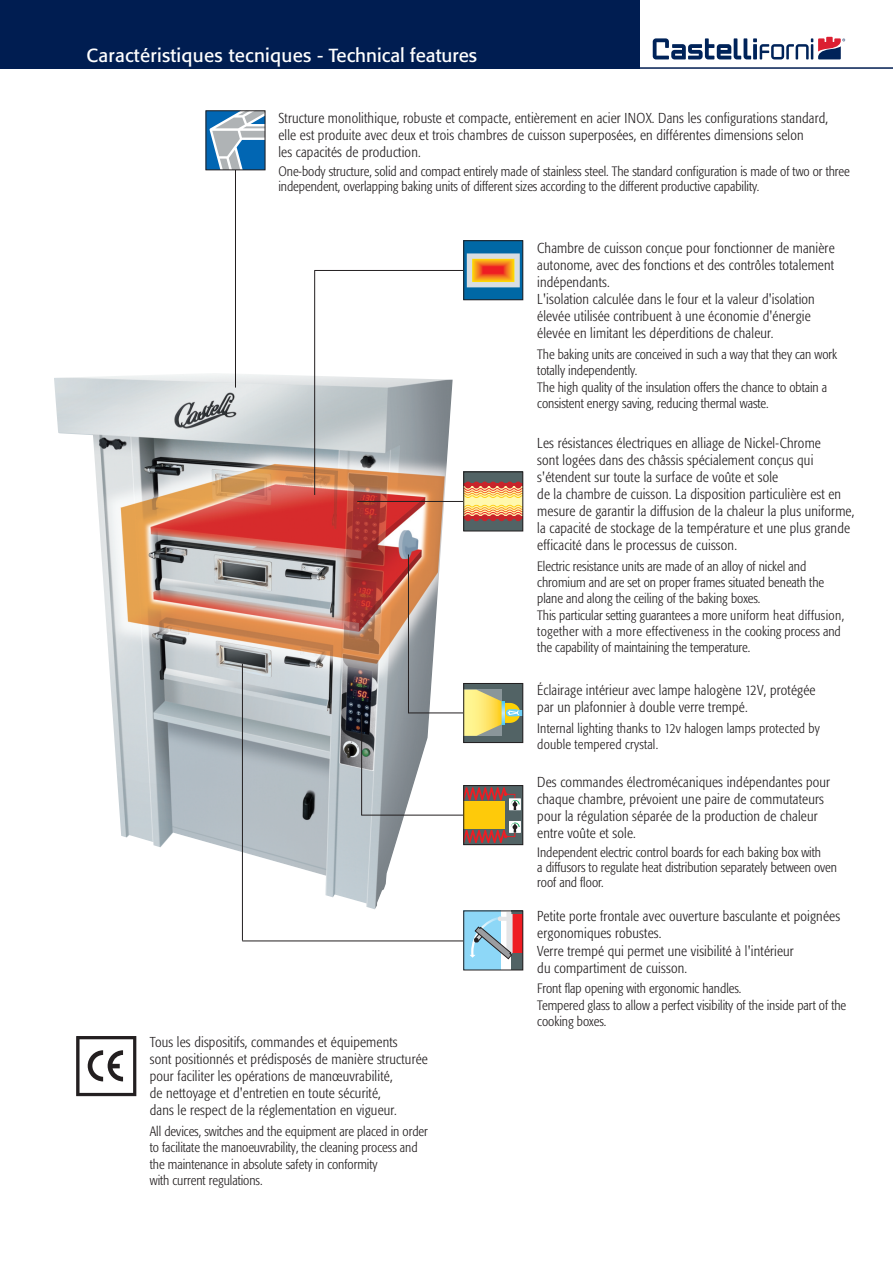
<style>
.page{position:relative;width:893px;height:1263px;background:#fff}
.page>*{position:absolute;margin:0;border:0;box-sizing:border-box;transform-origin:0 0}
.t1{font:18.75px "Formata";letter-spacing:.015em;color:#fff}
.t2{font:300 condensed 14.25px/17.1px "Formata";letter-spacing:.015em;color:#231f20}
.t3{font:300 condensed 13.5px/16.2px "Formata";color:#231f20}
</style>
<div class="page">
<img style="left:54px;top:373px;width:399px;height:536px">
<svg style="left:79px;top:1038px;width:55px;height:56px"></svg>
<div style="left:77px;top:1036px;width:59px;height:60px;border:1px solid #231f20"></div>
<hr style="left:235px;top:169px;width:1px;height:219px;background:#231f20">
<svg style="left:208px;top:113px;width:55px;height:55px"></svg>
<hr style="left:242px;top:941px;width:226px;height:1px;background:#231f20">
<hr style="left:242px;top:664px;width:1px;height:277px;background:#231f20">
<hr style="left:314px;top:270px;width:159px;height:1px;background:#231f20">
<hr style="left:314px;top:270px;width:1px;height:225px;background:#231f20">
<hr style="left:408px;top:713px;width:85px;height:1px;background:#231f20">
<hr style="left:408px;top:554px;width:1px;height:159px;background:#231f20">
<hr style="left:361px;top:715px;width:1px;height:100px;background:#231f20">
<hr style="left:361px;top:815px;width:119px;height:1px;background:#231f20">
<hr style="left:357px;top:501px;width:136px;height:1px;background:#231f20">
<div style="left:464px;top:785px;width:59px;height:60px;background:#526365"></div>
<svg style="left:509px;top:798px;width:12px;height:12px"></svg>
<div style="left:509px;top:821px;width:12px;height:12px;background:#f6f7f7"></div>
<div style="left:464px;top:801px;width:41px;height:28px;background:#feca0a"></div>
<svg style="left:465px;top:787px;width:55px;height:23px"></svg>
<svg style="left:465px;top:822px;width:55px;height:21px"></svg>
<div style="left:463px;top:785px;width:60px;height:60px;border:1px solid #231f20"></div>
<div style="left:464px;top:683px;width:59px;height:59px;background:#526365"></div>
<div style="left:513px;top:710px;width:10px;height:5px;background:#6bcff6"></div>
<svg style="left:465px;top:690px;width:55px;height:46px"></svg>
<div style="left:463px;top:683px;width:60px;height:60px;border:1px solid #231f20"></div>
<div style="left:464px;top:241px;width:59px;height:59px;background:#0068a5"></div>
<svg style="left:467px;top:253px;width:53px;height:34px;background:#e4ab73"></svg>
<div style="left:463px;top:240px;width:60px;height:60px;border:1px solid #231f20"></div>
<div style="left:464px;top:472px;width:59px;height:59px;background:#fff8ae"></div>
<div style="left:464px;top:472px;width:59px;height:13px;background:#526365"></div>
<svg style="left:465px;top:482px;width:56px;height:16px"></svg>
<div style="left:464px;top:517px;width:59px;height:14px;background:#526365"></div>
<hr style="left:464px;top:517px;width:59px;height:2px;background:#c8242b">
<div style="left:465px;top:514px;width:6px;height:7px;background:#c8242b;border-radius:50%"></div>
<div style="left:473px;top:514px;width:7px;height:7px;background:#c8242b;border-radius:50%"></div>
<div style="left:481px;top:514px;width:7px;height:7px;background:#c8242b;border-radius:50%"></div>
<div style="left:490px;top:514px;width:7px;height:7px;background:#c8242b;border-radius:50%"></div>
<div style="left:498px;top:514px;width:7px;height:7px;background:#c8242b;border-radius:50%"></div>
<div style="left:506px;top:514px;width:7px;height:7px;background:#c8242b;border-radius:50%"></div>
<div style="left:515px;top:514px;width:7px;height:7px;background:#c8242b;border-radius:50%"></div>
<svg style="left:465px;top:504px;width:56px;height:11px"></svg>
<div style="left:463px;top:472px;width:60px;height:59px;border:1px solid #231f20"></div>
<div style="left:464px;top:911px;width:59px;height:59px;background:#8dd7f7"></div>
<div style="left:502px;top:911px;width:12px;height:59px;background:#fff"></div>
<div style="left:512px;top:953px;width:11px;height:17px;background:#526365"></div>
<svg style="left:470px;top:913px;width:51px;height:46px"></svg>
<div style="left:463px;top:911px;width:60px;height:59px;border:1px solid #231f20"></div>
<svg style="left:653px;top:37px;width:192px;height:22px"></svg>
<hr style="left:0;top:67px;width:893px;height:2px;background:#001d51">
<div style="left:0;top:0;width:640px;height:68px;background:#001d51"></div>
<h1 class="t1" style="left:87px;top:47px;width:392px">Caractéristiques tecniques - Technical features</h1>
<p class="t2" style="left:278px;top:111px;width:551px">Structure monolithique, robuste et compacte, entièrement en acier INOX. Dans les configurations standard, elle est produite avec deux et trois chambres de cuisson superposées, en différentes dimensions selon<br>les capacités de production.</p>
<p class="t3" style="left:278px;top:164px;width:573px;line-height:15px">One-body structure, solid and compact entirely made of stainless steel. The standard configuration is made of two or three independent, overlapping baking units of different sizes according to the different productive capability.</p>
<p class="t2" style="left:150px;top:1034px;width:280px">Tous les dispositifs, commandes et équipements<br>sont positionnés et prédisposés de manière structurée pour faciliter les opérations de manœuvrabilité,<br>de nettoyage et d'entretien en toute sécurité,<br>dans le respect de la réglementation en vigueur.</p>
<p class="t3" style="left:150px;top:1124px;width:280px">All devices, switches and the equipment are placed in order to facilitate the manoeuvrability, the cleaning process and the maintenance in absolute safety in conformity<br>with current regulations.</p>
<p class="t2" style="left:537px;top:241px;width:299px">Chambre de cuisson conçue pour fonctionner de manière autonome, avec des fonctions et des contrôles totalement indépendants.<br>L'isolation calculée dans le four et la valeur d'isolation élevée utilisée contribuent à une économie d'énergie élevée en limitant les déperditions de chaleur.</p>
<p class="t3" style="left:537px;top:347px;width:301px">The baking units are conceived in such a way that they can work totally independently.<br>The high quality of the insulation offers the chance to obtain a consistent energy saving, reducing thermal waste.</p>
<p class="t2" style="left:537px;top:435px;width:319px">Les résistances électriques en alliage de Nickel-Chrome<br>sont logées dans des châssis spécialement conçus qui s'étendent sur toute la surface de voûte et sole<br>de la chambre de cuisson. La disposition particulière est en mesure de garantir la diffusion de la chaleur la plus uniforme, la capacité de stockage de la température et une plus grande efficacité dans le processus de cuisson.</p>
<p class="t3" style="left:537px;top:559px;width:308px">Electric resistance units are made of an alloy of nickel and chromium and are set on proper frames situated beneath the plane and along the ceiling of the baking boxes.<br>This particular setting guarantees a more uniform heat diffusion, together with a more effectiveness in the cooking process and the capability of maintaining the temperature.</p>
<p class="t2" style="left:537px;top:682px;width:280px">Éclairage intérieur avec lampe halogène 12V, protégée par un plafonnier à double verre trempé.</p>
<p class="t3" style="left:537px;top:721px;width:284px">Internal lighting thanks to 12v halogen lamps protected by double tempered crystal.</p>
<p class="t2" style="left:537px;top:775px;width:294px">Des commandes électromécaniques indépendantes pour chaque chambre, prévoient une paire de commutateurs pour la régulation séparée de la production de chaleur entre voûte et sole.</p>
<p class="t3" style="left:537px;top:846px;width:301px;line-height:15px">Independent electric control boards for each baking box with<br>a diffusors to regulate heat distribution separately between oven roof and floor.</p>
<p class="t2" style="left:537px;top:909px;width:304px">Petite porte frontale avec ouverture basculante et poignées ergonomiques robustes.<br>Verre trempé qui permet une visibilité à l'intérieur<br>du compartiment de cuisson.</p>
<p class="t3" style="left:537px;top:982px;width:310px">Front flap opening with ergonomic handles.<br>Tempered glass to allow a perfect visibility of the inside part of the cooking boxes.</p>
</div>
